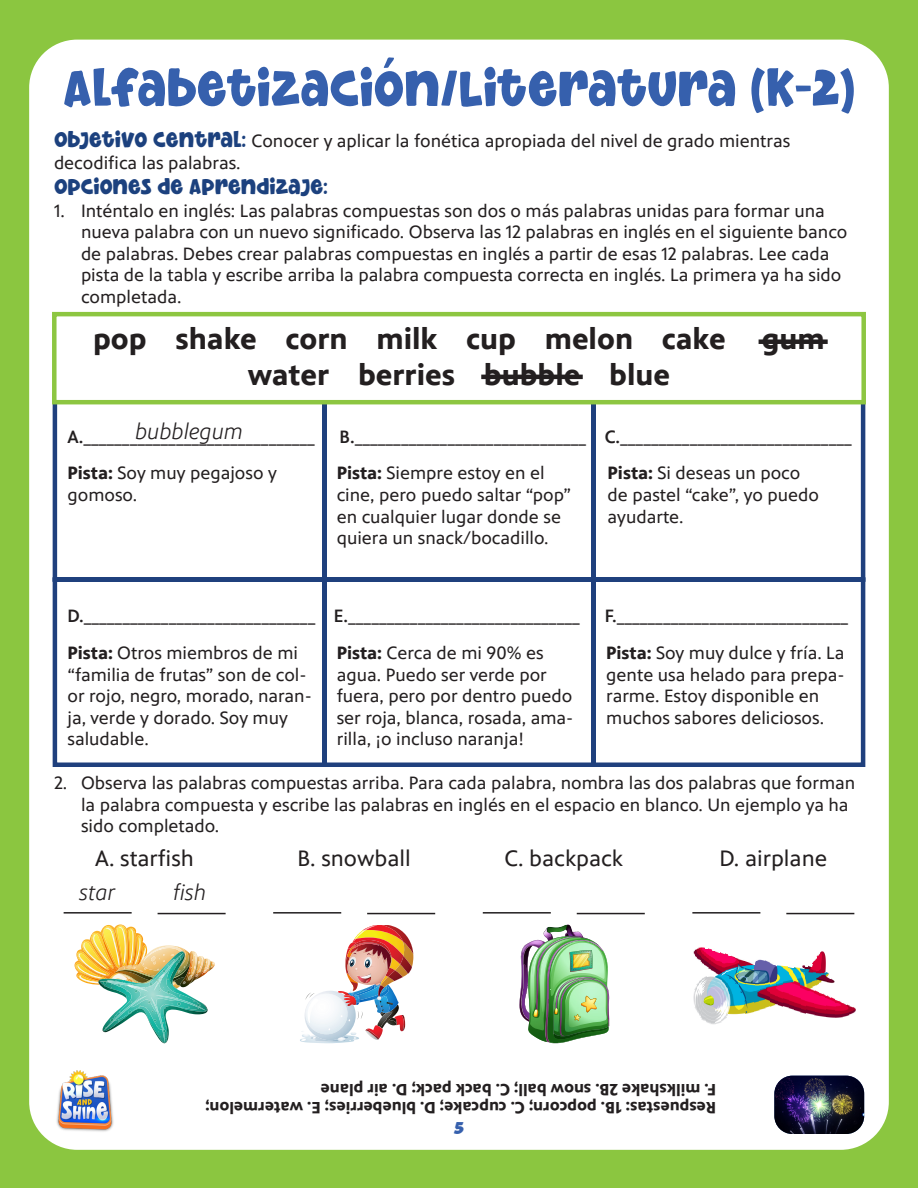
<style>
.page{position:relative;width:918px;height:1188px;background:#8bc640}
.page>*{position:absolute;margin:0;border:0;box-sizing:border-box;transform-origin:0 0}
.Big_Header{font:52.5px "Kidsbar";color:#3660ad}
.t1{font:700 30px/36px "PBS Sans";color:#231f20;text-align:center}
.t2{font:22.5px "PBS Sans";color:#231f20}
.Smaller_Header{font:22.5px "Kidsbar";color:#1c417e}
.t3{font:italic 300 22.5px "PBS Sans";color:#231f20}
.Body{font:18px/21.6px "PBS Sans";color:#231f20}
.t4{font:500 18px "PBS Sans";color:#231f20}
.t5{font:18px "Kidsbar";color:#3660ad}
.Body-2{font:700 16.5px "PBS Sans";color:#231f20}
.s1{font-family:"Kidsbar";font-size:22.5px;color:#1c417e}
.s2{font-weight:700}
</style>
<div class="page">
<div style="left:29px;top:40px;width:860px;height:1110px;background:#fff;border-radius:48px"></div>
<img style="left:56px;top:1071px;width:58px;height:61px">
<hr style="left:64px;top:912px;width:68px;height:2px;background:#231f20">
<hr style="left:158px;top:913px;width:68px;height:1px;background:#231f20">
<hr style="left:273px;top:912px;width:68px;height:2px;background:#231f20">
<hr style="left:367px;top:913px;width:68px;height:1px;background:#231f20">
<hr style="left:483px;top:912px;width:68px;height:2px;background:#231f20">
<hr style="left:577px;top:913px;width:68px;height:1px;background:#231f20">
<hr style="left:692px;top:912px;width:68px;height:2px;background:#231f20">
<hr style="left:786px;top:913px;width:68px;height:1px;background:#231f20">
<img style="left:74px;top:925px;width:141px;height:118px">
<img style="left:300px;top:925px;width:113px;height:118px">
<img style="left:519px;top:937px;width:91px;height:106px">
<img style="left:565px;top:981px;width:29px;height:25px">
<img style="left:533px;top:1008px;width:25px;height:9px">
<img style="left:543px;top:924px;width:40px;height:17px">
<img style="left:711px;top:1015px;width:5px;height:10px">
<img style="left:705px;top:1015px;width:6px;height:8px">
<img style="left:716px;top:1015px;width:5px;height:8px">
<img style="left:721px;top:1015px;width:4px;height:7px">
<img style="left:801px;top:983px;width:5px;height:30px">
<img style="left:793px;top:983px;width:8px;height:28px">
<img style="left:788px;top:983px;width:5px;height:27px">
<img style="left:783px;top:966px;width:5px;height:42px">
<img style="left:774px;top:965px;width:2px;height:41px">
<img style="left:778px;top:966px;width:5px;height:40px">
<img style="left:776px;top:965px;width:2px;height:39px">
<img style="left:806px;top:983px;width:7px;height:6px">
<svg style="left:806px;top:989px;width:49px;height:29px"></svg>
<svg style="left:788px;top:952px;width:46px;height:31px"></svg>
<img style="left:693px;top:947px;width:81px;height:68px">
<svg style="left:52px;top:404px;width:814px;height:363px"></svg>
<div style="left:52px;top:312px;width:814px;height:92px;background:#fff;border:4px solid #8dc641"></div>
<div style="left:759px;top:339px;width:69px;height:5px;background:#231f20"></div>
<hr style="left:481px;top:375px;width:102px;height:4px;background:#231f20">
<img style="left:774px;top:1076px;width:90px;height:58px">
<p class="Big_Header" style="left:63px;top:55px;width:793px">ALFABETIZACIÓN/LITERATURA (K-2)</p>
<p class="Body" style="left:54px;top:130px;width:738px"><span class="s1">OBJETIVO CENTRAL:</span> Conocer y aplicar la fonética apropiada del nivel de grado mientras decodifica las palabras.</p>
<p class="Smaller_Header" style="left:54px;top:173px;width:275px">OPCIONES DE APRENDIZAJE:</p>
<p class="Body" style="left:81px;top:200px;width:768px;text-indent:-27px">1. Inténtalo en inglés: Las palabras compuestas son dos o más palabras unidas para formar una nueva palabra con un nuevo significado. Observa las 12 palabras en inglés en el siguiente banco de palabras. Debes crear palabras compuestas en inglés a partir de esas 12 palabras. Lee cada pista de la tabla y escribe arriba la palabra compuesta correcta en inglés. La primera ya ha sido completada.</p>
<p class="t1" style="left:93px;top:321px;width:733px">pop shake corn milk cup melon cake gum water berries bubble blue</p>
<p class="t3" style="left:135px;top:419px;width:109px">bubblegum</p>
<p class="t4" style="left:68px;top:427px;width:249px">A.______________________________</p>
<p class="Body" style="left:68px;top:463px;width:211px"><span class="s2">Pista:</span> Soy muy pegajoso y gomoso.</p>
<p class="t4" style="left:340px;top:427px;width:248px">B.______________________________</p>
<p class="t4" style="left:605px;top:427px;width:249px">C.______________________________</p>
<p class="Body" style="left:337px;top:463px;width:236px"><span class="s2">Pista:</span> Siempre estoy en el cine, pero puedo saltar “pop” en cualquier lugar donde se quiera un snack/bocadillo.</p>
<p class="Body" style="left:608px;top:463px;width:213px"><span class="s2">Pista:</span> Si deseas un poco de pastel “cake”, yo puedo ayudarte.</p>
<p class="t4" style="left:68px;top:606px;width:249px">D.______________________________</p>
<p class="t4" style="left:334px;top:606px;width:248px">E.______________________________</p>
<p class="t4" style="left:605px;top:606px;width:245px">F.______________________________</p>
<p class="Body" style="left:68px;top:642px;width:246px"><span class="s2">Pista:</span> Otros miembros de mi “familia de frutas” son de col&shy;or rojo, negro, morado, naran&shy;ja, verde y dorado. Soy muy saludable.</p>
<p class="Body" style="left:337px;top:642px;width:238px"><span class="s2">Pista:</span> Cerca de mi 90% es agua. Puedo ser verde por fuera, pero por dentro puedo ser roja, blanca, rosada, ama&shy;rilla, ¡o incluso naranja!</p>
<p class="Body" style="left:606px;top:642px;width:240px"><span class="s2">Pista:</span> Soy muy dulce y fría. La gente usa helado para prepa&shy;rarme. Estoy disponible en muchos sabores deliciosos.</p>
<p class="Body" style="left:81px;top:772px;width:776px;text-indent:-27px">2. Observa las palabras compuestas arriba. Para cada palabra, nombra las dos palabras que forman la palabra compuesta y escribe las palabras en inglés en el espacio en blanco. Un ejemplo ya ha sido completado.</p>
<p class="t2" style="left:95px;top:846px;width:100px">A. starfish</p>
<p class="t2" style="left:297px;top:846px;width:115px">B. snowball</p>
<p class="t2" style="left:504px;top:846px;width:120px">C. backpack</p>
<p class="t2" style="left:719px;top:846px;width:109px">D. airplane</p>
<p class="t3" style="left:80px;top:880px;width:37px">star</p>
<p class="t3" style="left:173px;top:880px;width:35px">fish</p>
<p class="Body-2" style="left:716px;top:1099px;width:397px;rotate:-180deg">F. milkshake 2B. snow ball; C. back pack; D. air plane</p>
<p class="Body-2" style="left:716px;top:1117px;width:512px;rotate:-180deg">Respuestas: 1B. popcorn; C. cupcake; D. blueberries; E. watermelon;</p>
<p class="t5" style="left:454px;top:1117px;width:12px">5</p>
</div>
